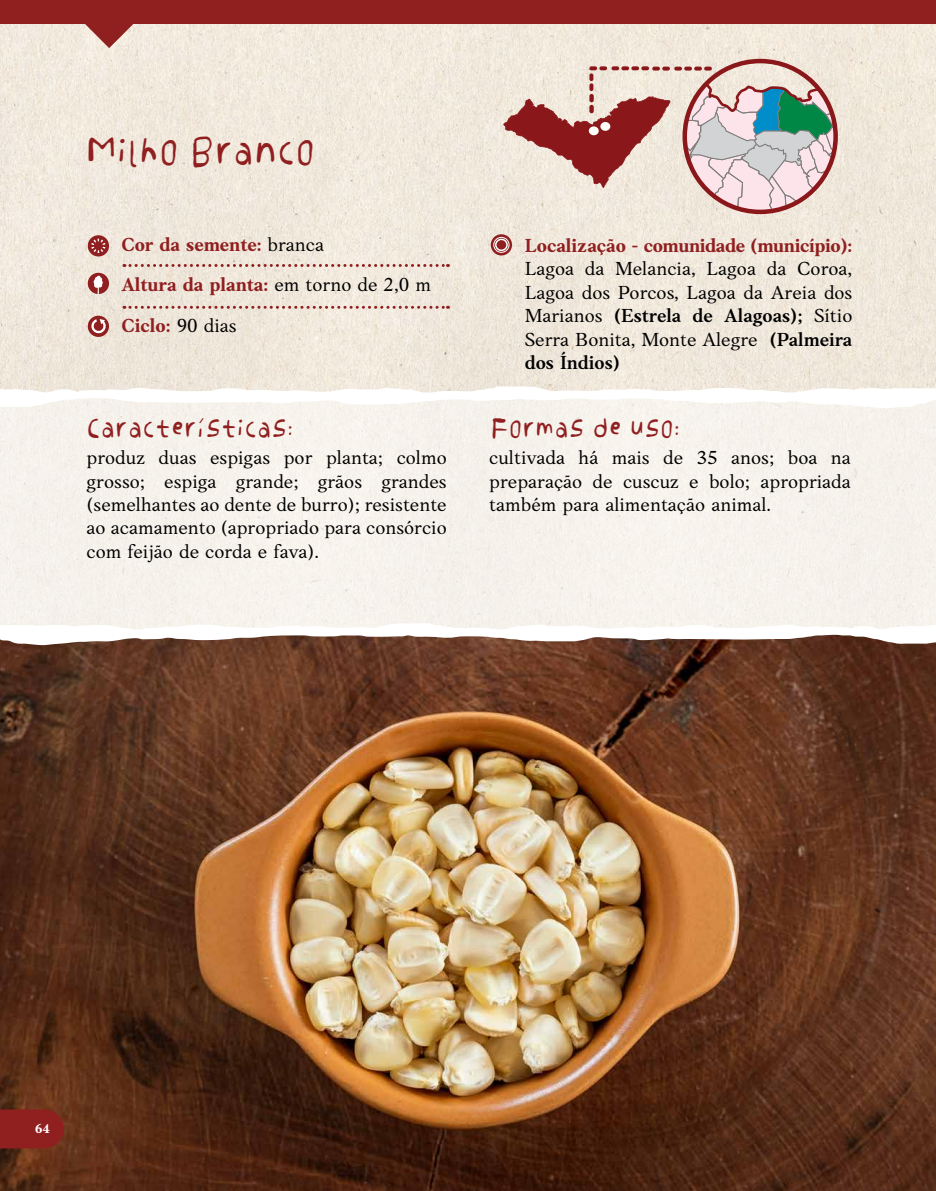
<style>
.page{position:relative;width:936px;height:1191px;background:#fff}
.page>*{position:absolute;margin:0;border:0;box-sizing:border-box;transform-origin:0 0}
.t1{font:39px "Corose Alt 01";color:#901f20}
.t2{font:27px "Corose Alt 01";color:#901f20}
.t3{font:19.5px/23.4px "Anko";color:#000;text-align:justify}
.t4{font:700 19.5px/40.3px "Anko";color:#901f20}
.t5{font:700 19.5px "Anko";letter-spacing:-.02em;color:#901f20}
.t6{font:700 13.5px "Anko";color:#fff}
.s1{font-weight:400;color:#000}
.s2{font-weight:600}
</style>
<div class="page">
<img style="left:0;top:24px;width:935px;height:362px">
<div style="left:0;top:0;width:935px;height:24px;background:#901f20"></div>
<svg style="left:85px;top:24px;width:48px;height:24px"></svg>
<div style="left:0;top:395px;width:935px;height:243px;background:#f6f2ec"></div>
<svg style="left:0;top:386px;width:936px;height:22px"></svg>
<img style="left:0;top:645px;width:935px;height:546px">
<svg style="left:503px;top:61px;width:332px;height:151px;background:#cfb8b2"></svg>
<div style="left:588px;top:126px;width:10px;height:9px;background:#fffef9;border-radius:50%"></div>
<div style="left:600px;top:122px;width:10px;height:9px;background:#fffef9;border-radius:50%"></div>
<svg style="left:124px;top:264px;width:324px;height:3px"></svg>
<svg style="left:124px;top:306px;width:324px;height:3px"></svg>
<div style="left:88px;top:235px;width:21px;height:21px;background:#901f20;border-radius:50%"></div>
<svg style="left:91px;top:239px;width:14px;height:14px"></svg>
<div style="left:88px;top:273px;width:21px;height:21px;background:#901f20;border-radius:50%"></div>
<svg style="left:94px;top:275px;width:9px;height:19px"></svg>
<div style="left:88px;top:316px;width:21px;height:21px;background:#901f20;border-radius:50%"></div>
<svg style="left:91px;top:319px;width:16px;height:15px"></svg>
<svg style="left:490px;top:234px;width:22px;height:21px"></svg>
<div style="left:493px;top:237px;width:16px;height:16px;border:1px solid #fff;border-radius:50%"></div>
<div style="left:495px;top:239px;width:12px;height:12px;border:2px solid #fff;border-radius:50%"></div>
<svg style="left:0;top:623px;width:936px;height:22px"></svg>
<svg style="left:0;top:1109px;width:64px;height:39px;background:#8d201f"></svg>
<h1 class="t1" style="left:86px;top:123px;width:231px">Milho Branco</h1>
<p class="t4" style="left:121px;top:224px;width:311px">Cor da semente: <span class="s1">branca<br></span>Altura da planta: <span class="s1">em torno de 2,0 m<br></span>Ciclo: <span class="s1">90 dias</span></p>
<p class="t5" style="left:524px;top:234px;width:329px">Localização - comunidade (município):</p>
<p class="t3" style="left:524px;top:257px;width:329px">Lagoa da Melancia, Lagoa da Coroa, Lagoa dos Porcos, Lagoa da Areia dos Marianos <span class="s2">(Estrela de Alagoas);</span> Sítio Serra Bonita, Monte Alegre <span class="s2">(Palmeira dos Índios)</span></p>
<h2 class="t2" style="left:87px;top:409px;width:208px">Características:</h2>
<p class="t3" style="left:87px;top:446px;width:361px">produz duas espigas por planta; colmo grosso; espiga grande; grãos grandes (semelhantes ao dente de burro); resistente ao acamamento (apropriado para consórcio com feijão de corda e fava).</p>
<h2 class="t2" style="left:490px;top:409px;width:191px">Formas de uso:</h2>
<p class="t3" style="left:489px;top:446px;width:363px">cultivada há mais de 35 anos; boa na preparação de cuscuz e bolo; apropriada também para alimentação animal.</p>
<p class="t6" style="left:35px;top:1120px;width:16px">64</p>
</div>
